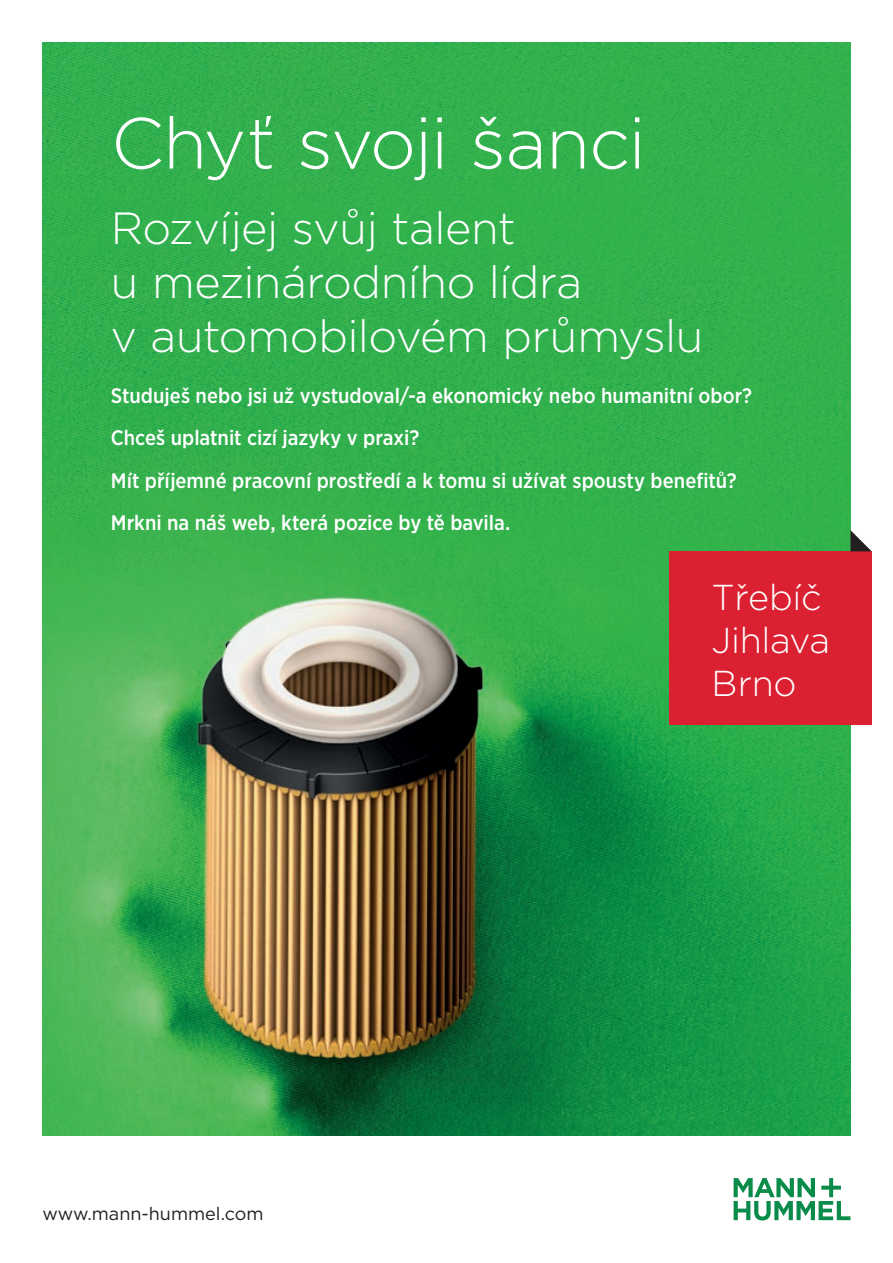
<style>
.page{position:relative;width:893px;height:1263px;background:#fff}
.page>*{position:absolute;margin:0;border:0;box-sizing:border-box;transform-origin:0 0}
.t1{font:300 72px "Gotham";letter-spacing:-.02em;color:#fff}
.t2{font:300 45px/54px "Gotham";letter-spacing:-.01em;color:#fff}
.t3{font:300 36px/43.2px "Gotham";letter-spacing:-.01em;color:#fff}
.t4{font:500 21px/42.5px "Gotham Narrow";color:#fff}
.t5{font:18px "Gotham";color:#231f20}
</style>
<div class="page">
<img style="left:42px;top:43px;width:808px;height:1092px">
<svg style="left:734px;top:1178px;width:116px;height:42px"></svg>
<div style="left:669px;top:551px;width:203px;height:174px;background:#da2031"></div>
<svg style="left:850px;top:530px;width:22px;height:21px"></svg>
<h1 class="t1" style="left:111px;top:98px;width:537px">Chyť svoji šanci</h1>
<h2 class="t2" style="left:111px;top:200px;width:594px">Rozvíjej svůj talent<br>u mezinárodního lídra<br>v automobilovém průmyslu</h2>
<p class="t4" style="left:111px;top:374px;width:643px">Studuješ nebo jsi už vystudoval/-a ekonomický nebo humanitní obor?<br>Chceš uplatnit cizí jazyky v praxi?<br>Mít příjemné pracovní prostředí a k tomu si užívat spousty benefitů?<br>Mrkni na náš web, která pozice by tě bavila.</p>
<p class="t5" style="left:43px;top:1202px;width:222px">www.mann-hummel.com</p>
<h3 class="t3" style="left:711px;top:574px;width:120px">Třebíč<br>Jihlava<br>Brno</h3>
</div>
